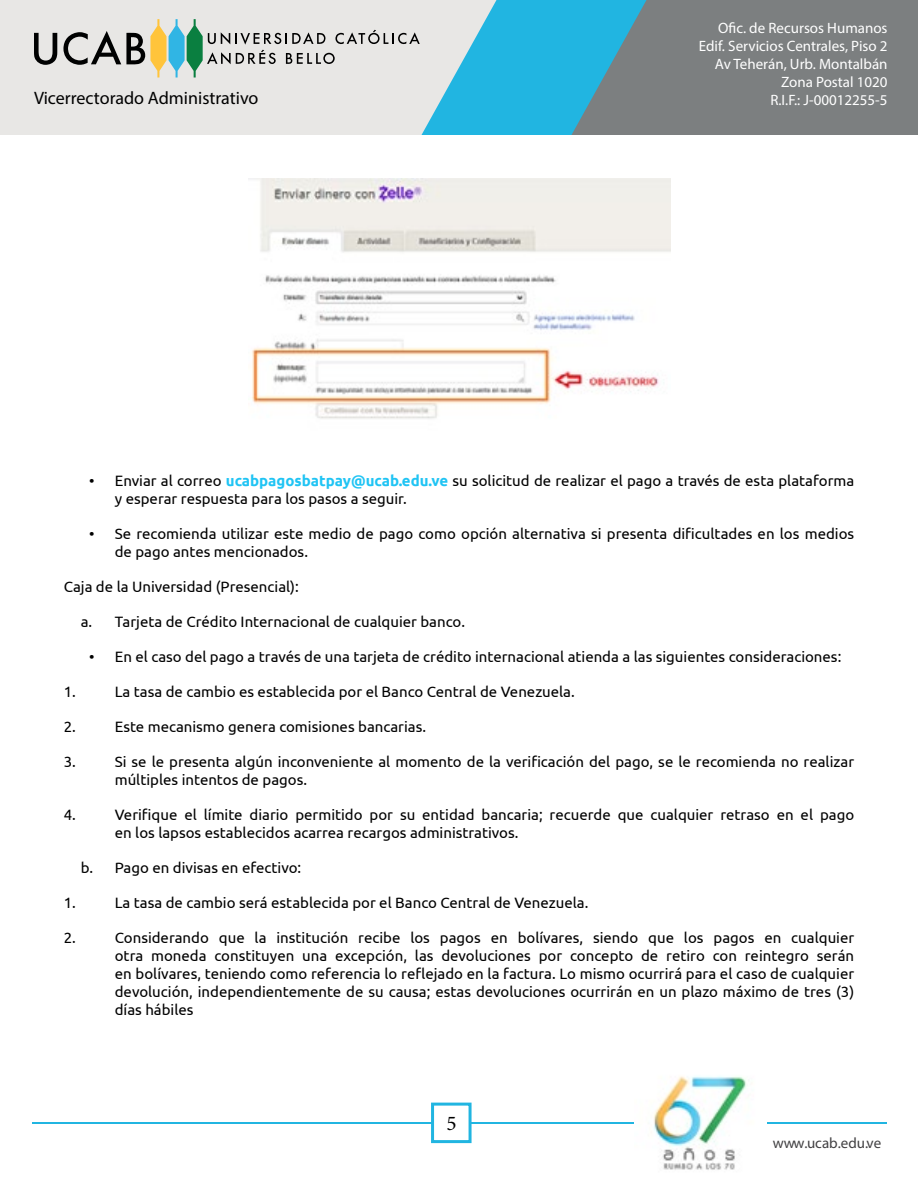
<style>
.page{position:relative;width:918px;height:1188px;background:#fff}
.page>*{position:absolute;margin:0;border:0;box-sizing:border-box;transform-origin:0 0}
.t1{font:21px "Minion Pro";color:#000}
.t2{font:18px "Myriad Pro";color:#000}
.t3{font:15px/18px "Ubuntu";color:#000}
.t4{font:15px/18px "Myriad Pro";color:#fff;text-align:right}
.t5{font:15px "Myriad Pro";color:#414042}
.t6{font:15px "Myriad Pro";color:#000}
.s1{font-weight:700;color:#20c4f4}
</style>
<div class="page">
<div style="left:0;top:0;width:63px;height:135px;background:#e8e7e5"></div>
<div style="left:648px;top:0;width:270px;height:135px;background:#7c7f80"></div>
<svg style="left:34px;top:33px;width:23px;height:32px"></svg>
<svg style="left:63px;top:0;width:585px;height:135px;background:#a5ccd4"></svg>
<hr style="left:32px;top:1122px;width:631px;height:2px;background:#21b5e1">
<hr style="left:767px;top:1122px;width:119px;height:2px;background:#21b5e1">
<div style="left:431px;top:1103px;width:41px;height:40px;background:#fff;border:3px solid #21b5e1"></div>
<img style="left:635px;top:1076px;width:111px;height:94px">
<img style="left:248px;top:178px;width:422px;height:241px">
<p class="t4" style="left:699px;top:19px;width:190px">Ofic. de Recursos Humanos<br>Edif. Servicios Centrales, Piso 2<br>Av Teherán, Urb. Montalbán<br>Zona Postal 1020</p>
<p class="t2" style="left:34px;top:87px;width:226px">Vicerrectorado Administrativo</p>
<p class="t4" style="left:770px;top:91px;width:119px">R.I.F.: J-00012255-5</p>
<p class="t3" style="left:115px;top:472px;width:741px;text-indent:-26px">• Enviar al correo <span class="s1">ucabpagosbatpay@ucab.edu.ve</span> su solicitud de realizar el pago a través de esta plataforma y esperar respuesta para los pasos a seguir.</p>
<p class="t3" style="left:115px;top:525px;width:741px;text-indent:-26px">• Se recomienda utilizar este medio de pago como opción alternativa si presenta dificultades en los medios de pago antes mencionados.</p>
<p class="t3" style="left:64px;top:578px;width:237px">Caja de la Universidad (Presencial):</p>
<p class="t3" style="left:81px;top:613px;width:386px">a. Tarjeta de Crédito Internacional de cualquier banco.</p>
<p class="t3" style="left:89px;top:648px;width:754px">• En el caso del pago a través de una tarjeta de crédito internacional atienda a las siguientes consideraciones:</p>
<p class="t3" style="left:64px;top:683px;width:14px">1.</p>
<p class="t3" style="left:115px;top:683px;width:462px">La tasa de cambio es establecida por el Banco Central de Venezuela.</p>
<p class="t3" style="left:64px;top:718px;width:14px">2.</p>
<p class="t3" style="left:115px;top:718px;width:313px">Este mecanismo genera comisiones bancarias.</p>
<p class="t3" style="left:64px;top:753px;width:14px">3.</p>
<p class="t3" style="left:115px;top:753px;width:741px">Si se le presenta algún inconveniente al momento de la verificación del pago, se le recomienda no realizar múltiples intentos de pagos.</p>
<p class="t3" style="left:64px;top:806px;width:14px">4.</p>
<p class="t3" style="left:115px;top:806px;width:741px">Verifique el límite diario permitido por su entidad bancaria; recuerde que cualquier retraso en el pago en los lapsos establecidos acarrea recargos administrativos.</p>
<p class="t3" style="left:81px;top:859px;width:222px">b. Pago en divisas en efectivo:</p>
<p class="t3" style="left:64px;top:894px;width:14px">1.</p>
<p class="t3" style="left:115px;top:894px;width:475px">La tasa de cambio será establecida por el Banco Central de Venezuela.</p>
<p class="t3" style="left:64px;top:929px;width:14px">2.</p>
<p class="t3" style="left:115px;top:929px;width:741px;text-align:justify">Considerando que la institución recibe los pagos en bolívares, siendo que los pagos en cualquier otra moneda constituyen una excepción, las devoluciones por concepto de retiro con reintegro serán en bolívares, teniendo como referencia lo reflejado en la factura. Lo mismo ocurrirá para el caso de cualquier devolución, independientemente de su causa; estas devoluciones ocurrirán en un plazo máximo de tres (3) días hábiles</p>
<p class="t6" style="left:448px;top:1111px;width:9px">6</p>
<h1 class="t1" style="left:446px;top:1109px;width:12px">5</h1>
<p class="t5" style="left:773px;top:1134px;width:110px">www.ucab.edu.ve</p>
</div>
